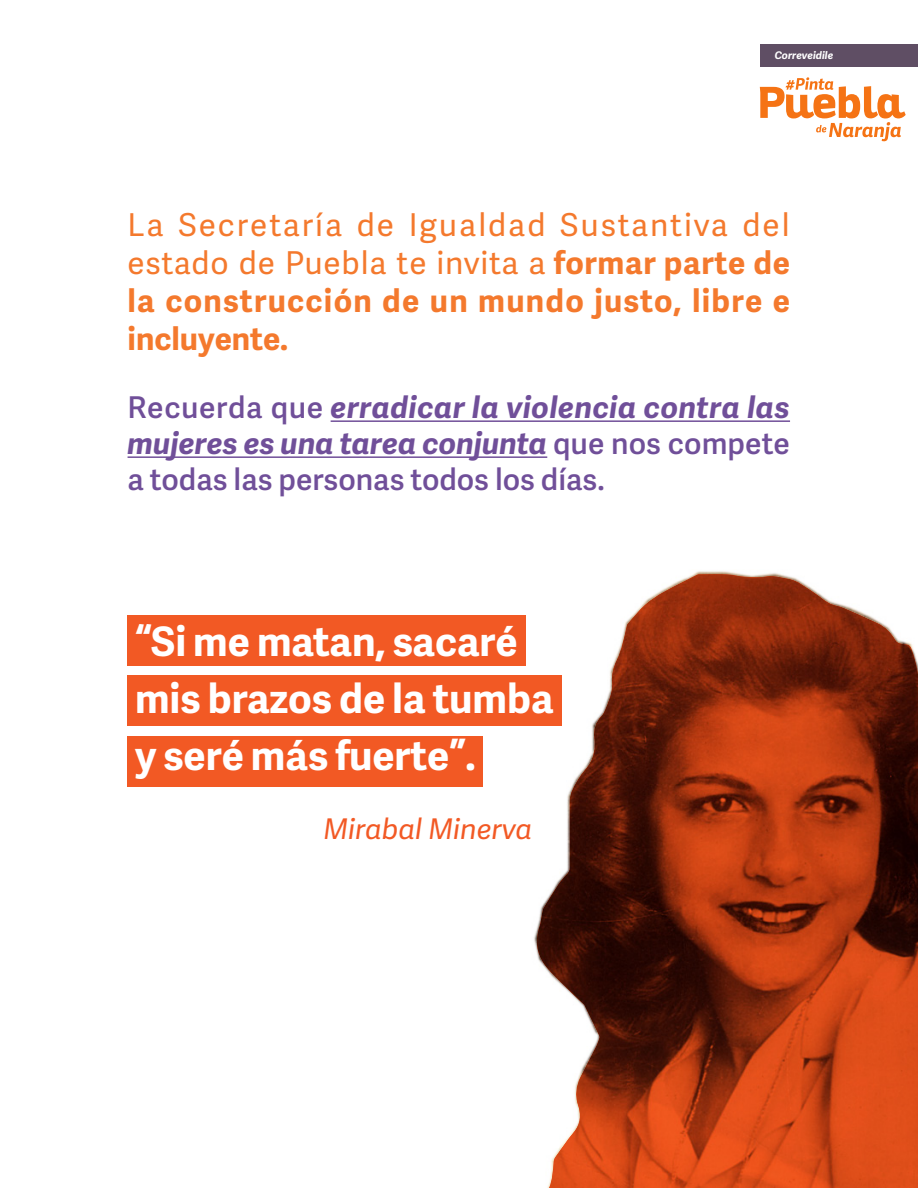
<style>
.page{position:relative;width:918px;height:1188px;background:#fff}
.page>*{position:absolute;margin:0;border:0;box-sizing:border-box;transform-origin:0 0}
.t1{font:700 40.5px "Adelle Sans";color:#fff}
.t2{font:700 31.5px/37.8px "Adelle Sans";letter-spacing:.04em;color:#f4792d;text-align:justify}
.t3{font:600 30px/36px "Adelle Sans";color:#704f99;text-align:justify}
.t4{font:italic 28.5px "Adelle Sans";color:#f25924}
.t5{font:italic 700 10.5px "Adelle Sans";color:#fff}
.s1{font-weight:400}
.s2{font-weight:700;font-style:italic}
</style>
<div class="page">
<div style="left:760px;top:45px;width:158px;height:22px;background:#5f4e64"></div>
<img style="left:535px;top:574px;width:383px;height:614px">
<div style="left:128px;top:615px;width:398px;height:50px;background:#f25924"></div>
<div style="left:128px;top:676px;width:434px;height:50px;background:#f25924"></div>
<div style="left:128px;top:736px;width:355px;height:51px;background:#f25924"></div>
<hr style="left:331px;top:420px;width:459px;height:2px;background:#704f99">
<hr style="left:128px;top:456px;width:419px;height:2px;background:#704f99">
<svg style="left:760px;top:77px;width:146px;height:64px"></svg>
<p class="t5" style="left:775px;top:48px;width:60px">Correveidile</p>
<p class="t2" style="left:128px;top:205px;width:664px"><span class="s1">La Secretaría de Igualdad Sustantiva del estado de Puebla te invita a</span> formar parte de la construcción de un mundo justo, libre e incluyente.</p>
<p class="t3" style="left:128px;top:388px;width:664px">Recuerda que <span class="s2">erradicar la violencia contra las mujeres es una tarea conjunta</span> que nos compete a todas las personas todos los días.</p>
<p class="t1" style="left:135px;top:612px;width:384px">“Si me matan, sacaré</p>
<p class="t1" style="left:135px;top:669px;width:420px">mis brazos de la tumba</p>
<p class="t1" style="left:135px;top:726px;width:342px">y seré más fuerte”.</p>
<p class="t4" style="left:323px;top:808px;width:210px">Mirabal Minerva</p>
</div>
